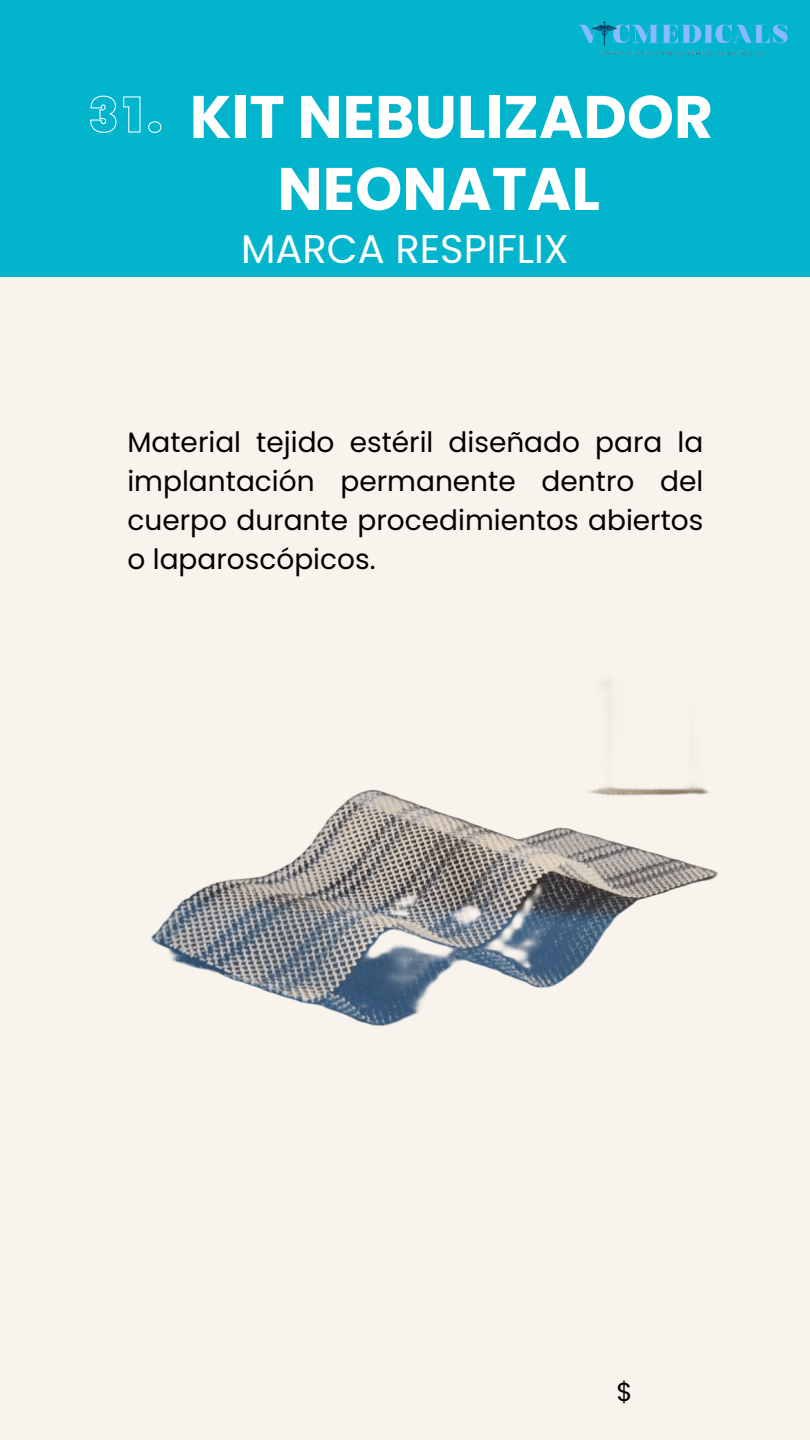
<style>
.page{position:relative;width:810px;height:1440px;background:#f8f3ec}
.page>*{position:absolute;margin:0;border:0;box-sizing:border-box;transform-origin:0 0}
.t1{font:700 60px/72px "Poppins";color:#fff;text-align:center}
.t2{font:40px "Poppins";color:#fff}
.t3{font:28px/39px "Poppins";color:#000;text-align:justify}
.t4{font:26px "Poppins";color:#000}
</style>
<div class="page">
<div style="left:0;top:0;width:810px;height:277px;background:#02b4cc"></div>
<img style="left:580px;top:21px;width:208px;height:35px">
<img style="left:151px;top:680px;width:567px;height:346px">
<svg style="left:90px;top:95px;width:72px;height:38px"></svg>
<h2 class="t1" style="left:190px;top:81px;width:525px">KIT NEBULIZADOR<br>NEONATAL</h2>
<h3 class="t2" style="left:241px;top:221px;width:329px">MARCA RESPIFLIX</h3>
<p class="t3" style="left:127px;top:423px;width:578px">Material tejido estéril diseñado para la implantación permanente dentro del cuerpo durante procedimientos abiertos o laparoscópicos.</p>
<p class="t4" style="left:616px;top:1374px;width:18px">$</p>
</div>
